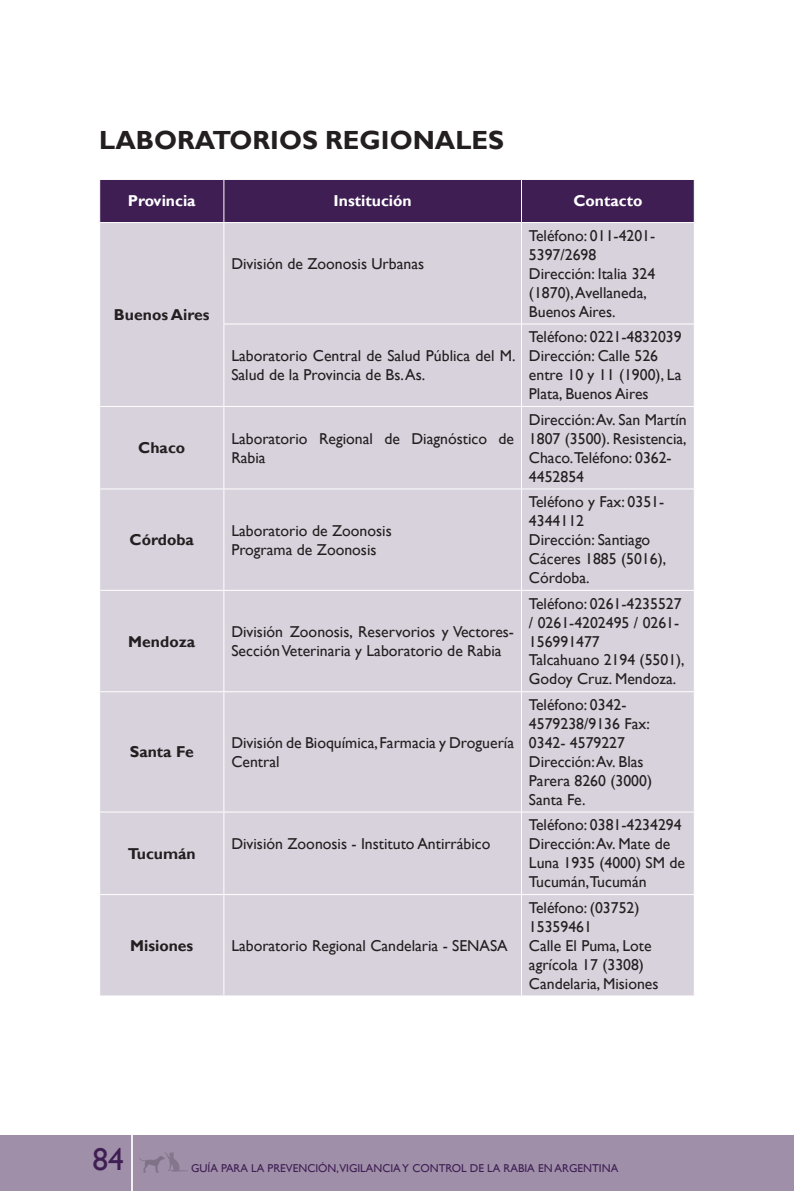
<style>
.page{position:relative;width:794px;height:1191px;background:#fff}
.page>*{position:absolute;margin:0;border:0;box-sizing:border-box;transform-origin:0 0}
.t1{font:31.5px "Gill Sans";color:#3f1e53}
.t2{font:700 26.25px "Gill Sans";color:#231f20}
.Encabezado{font:15.75px/18.9px "Gill Sans";color:#231f20}
.Encabezado-2{font:700 15.75px "Gill Sans";color:#231f20}
.Encabezado-3{font:700 15.75px "Gill Sans";color:#fff}
.t3{font:11.38px "Gill Sans";color:#3f1e53}
</style>
<div class="page">
<div style="left:0;top:1135px;width:794px;height:56px;background:#9f8fa9"></div>
<svg style="left:164px;top:1152px;width:24px;height:19px"></svg>
<img style="left:139px;top:1156px;width:25px;height:16px">
<hr style="left:131px;top:1133px;width:2px;height:58px;background:#fff">
<div style="left:100px;top:180px;width:594px;height:42px;background:#3f1e53"></div>
<div style="left:100px;top:223px;width:594px;height:772px;background:#d8d2dd"></div>
<hr style="left:223px;top:180px;width:1px;height:42px;background:#fff">
<hr style="left:521px;top:180px;width:1px;height:42px;background:#fff">
<hr style="left:223px;top:223px;width:1px;height:100px;background:#fff">
<hr style="left:521px;top:223px;width:1px;height:100px;background:#fff">
<hr style="left:223px;top:323px;width:298px;height:1px;background:#fff">
<hr style="left:223px;top:324px;width:1px;height:82px;background:#fff">
<hr style="left:521px;top:323px;width:173px;height:1px;background:#fff">
<hr style="left:521px;top:324px;width:1px;height:82px;background:#fff">
<hr style="left:99px;top:406px;width:125px;height:1px;background:#fff">
<hr style="left:224px;top:406px;width:297px;height:1px;background:#fff">
<hr style="left:223px;top:407px;width:1px;height:81px;background:#fff">
<hr style="left:521px;top:406px;width:173px;height:1px;background:#fff">
<hr style="left:521px;top:407px;width:1px;height:81px;background:#fff">
<hr style="left:99px;top:488px;width:125px;height:1px;background:#fff">
<hr style="left:224px;top:488px;width:297px;height:1px;background:#fff">
<hr style="left:223px;top:489px;width:1px;height:101px;background:#fff">
<hr style="left:521px;top:488px;width:173px;height:1px;background:#fff">
<hr style="left:521px;top:489px;width:1px;height:101px;background:#fff">
<hr style="left:99px;top:590px;width:125px;height:1px;background:#fff">
<hr style="left:224px;top:590px;width:297px;height:1px;background:#fff">
<hr style="left:223px;top:591px;width:1px;height:100px;background:#fff">
<hr style="left:521px;top:590px;width:173px;height:1px;background:#fff">
<hr style="left:521px;top:591px;width:1px;height:100px;background:#fff">
<hr style="left:99px;top:691px;width:125px;height:1px;background:#fff">
<hr style="left:224px;top:691px;width:297px;height:1px;background:#fff">
<hr style="left:223px;top:692px;width:1px;height:119px;background:#fff">
<hr style="left:521px;top:691px;width:173px;height:1px;background:#fff">
<hr style="left:521px;top:692px;width:1px;height:119px;background:#fff">
<hr style="left:99px;top:811px;width:125px;height:1px;background:#fff">
<hr style="left:224px;top:811px;width:297px;height:1px;background:#fff">
<hr style="left:223px;top:812px;width:1px;height:82px;background:#fff">
<hr style="left:521px;top:811px;width:173px;height:1px;background:#fff">
<hr style="left:521px;top:812px;width:1px;height:82px;background:#fff">
<hr style="left:99px;top:894px;width:125px;height:1px;background:#fff">
<hr style="left:224px;top:894px;width:297px;height:1px;background:#fff">
<hr style="left:223px;top:895px;width:1px;height:100px;background:#fff">
<hr style="left:521px;top:894px;width:173px;height:1px;background:#fff">
<hr style="left:521px;top:895px;width:1px;height:100px;background:#fff">
<p class="t2" style="left:99px;top:124px;width:406px">LABORATORIOS REGIONALES</p>
<p class="Encabezado-3" style="left:128px;top:192px;width:69px">Provincia</p>
<p class="Encabezado-3" style="left:334px;top:192px;width:80px">Institución</p>
<p class="Encabezado-3" style="left:573px;top:192px;width:71px">Contacto</p>
<p class="Encabezado-2" style="left:114px;top:305px;width:97px">Buenos Aires</p>
<p class="Encabezado" style="left:231px;top:255px;width:194px">División de Zoonosis Urbanas</p>
<p class="Encabezado" style="left:231px;top:347px;width:286px">Laboratorio Central de Salud Pública del M.<br>Salud de la Provincia de Bs. As.</p>
<p class="Encabezado-2" style="left:138px;top:438px;width:48px">Chaco</p>
<p class="Encabezado" style="left:231px;top:429px;width:284px">Laboratorio Regional de Diagnóstico de<br>Rabia</p>
<p class="Encabezado-2" style="left:130px;top:530px;width:66px">Córdoba</p>
<p class="Encabezado" style="left:231px;top:521px;width:162px">Laboratorio de Zoonosis</p>
<p class="Encabezado" style="left:231px;top:540px;width:147px">Programa de Zoonosis</p>
<p class="Encabezado-2" style="left:128px;top:631px;width:68px">Mendoza</p>
<p class="Encabezado" style="left:231px;top:622px;width:284px">División Zoonosis, Reservorios y Vectores-<br>Sección Veterinaria y Laboratorio de Rabia</p>
<p class="Encabezado-2" style="left:130px;top:742px;width:65px">Santa Fe</p>
<p class="Encabezado" style="left:231px;top:733px;width:284px">División de Bioquímica, Farmacia y Droguería<br>Central</p>
<p class="Encabezado-2" style="left:128px;top:844px;width:69px">Tucumán</p>
<p class="Encabezado" style="left:231px;top:835px;width:261px">División Zoonosis - Instituto Antirrábico</p>
<p class="Encabezado-2" style="left:130px;top:936px;width:65px">Misiones</p>
<p class="Encabezado" style="left:231px;top:936px;width:278px">Laboratorio Regional Candelaria - SENASA</p>
<p class="Encabezado" style="left:529px;top:226px;width:128px">Teléfono: 011-4201-<br>5397/2698</p>
<p class="Encabezado" style="left:529px;top:264px;width:128px">Dirección: Italia 324 (1870), Avellaneda,<br>Buenos Aires.</p>
<p class="Encabezado" style="left:529px;top:328px;width:154px">Teléfono: 0221-4832039</p>
<p class="Encabezado" style="left:529px;top:347px;width:154px">Dirección: Calle 526 entre 10 y 11 (1900), La<br>Plata, Buenos Aires</p>
<p class="Encabezado" style="left:529px;top:410px;width:159px">Dirección: Av. San Martín<br>1807 (3500). Resistencia,<br>Chaco.Teléfono: 0362-<br>4452854</p>
<p class="Encabezado" style="left:529px;top:493px;width:137px">Teléfono y Fax: 0351-<br>4344112</p>
<p class="Encabezado" style="left:529px;top:530px;width:139px">Dirección: Santiago<br>Cáceres 1885 (5016),<br>Córdoba.</p>
<p class="Encabezado" style="left:529px;top:594px;width:154px">Teléfono: 0261-4235527 / 0261-4202495 / 0261-<br>156991477</p>
<p class="Encabezado" style="left:529px;top:651px;width:157px">Talcahuano 2194 (5501),<br>Godoy Cruz. Mendoza.</p>
<p class="Encabezado" style="left:529px;top:695px;width:122px">Teléfono: 0342-<br>4579238/9136 Fax:<br>0342- 4579227</p>
<p class="Encabezado" style="left:529px;top:752px;width:125px">Dirección: Av. Blas<br>Parera 8260 (3000)<br>Santa Fe.</p>
<p class="Encabezado" style="left:529px;top:816px;width:154px">Teléfono: 0381-4234294</p>
<p class="Encabezado" style="left:529px;top:835px;width:157px">Dirección: Av. Mate de<br>Luna 1935 (4000) SM de<br>Tucumán,Tucumán</p>
<p class="Encabezado" style="left:529px;top:898px;width:112px">Teléfono: (03752)<br>15359461</p>
<p class="Encabezado" style="left:529px;top:936px;width:131px">Calle El Puma, Lote agrícola 17 (3308)<br>Candelaria, Misiones</p>
<p class="t1" style="left:93px;top:1141px;width:33px">84</p>
<p class="t3" style="left:191px;top:1161px;width:429px">GUÍA PARA LA PREVENCIÓN,VIGILANCIA Y CONTROL DE LA RABIA EN ARGENTINA</p>
</div>
